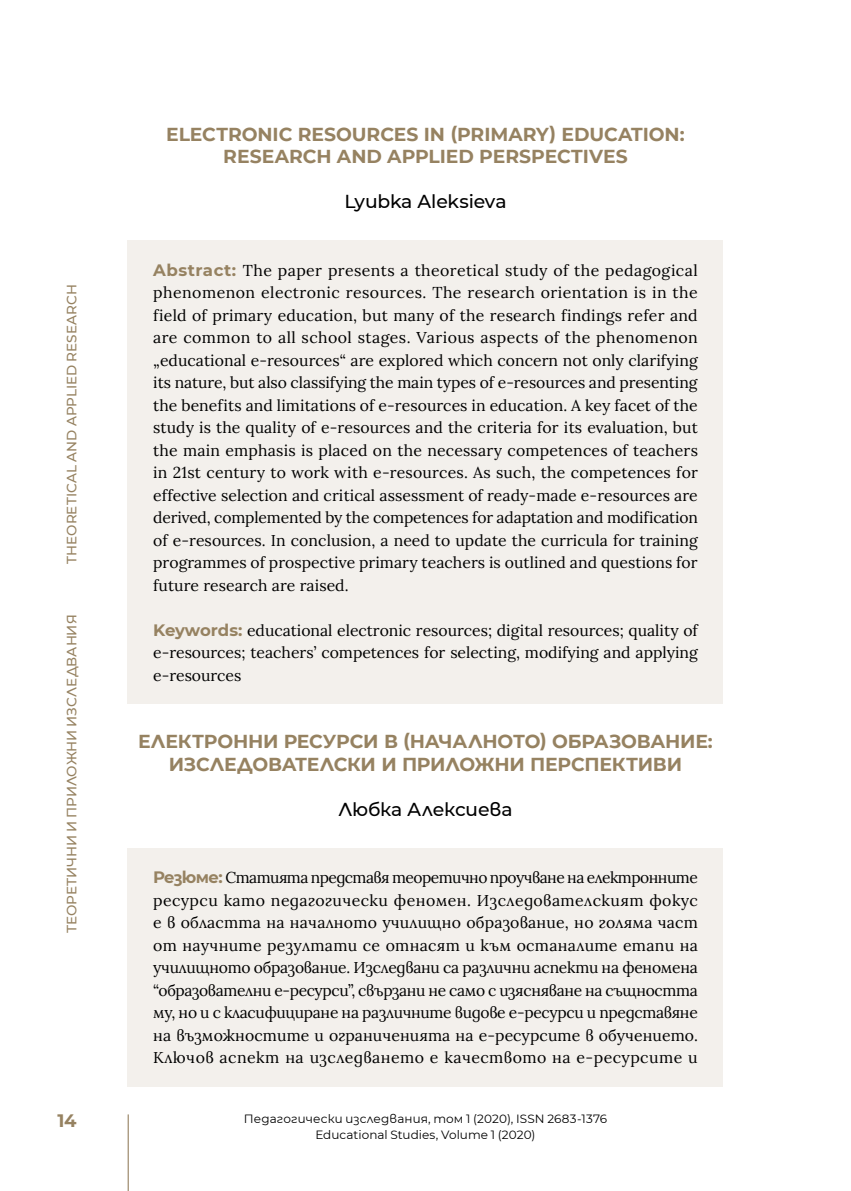
<style>
.page{position:relative;width:851px;height:1191px;background:#fff}
.page>*{position:absolute;margin:0;border:0;box-sizing:border-box;transform-origin:0 0}
.t1{font:700 18.75px/22.5px "Montserrat";letter-spacing:-.01em;color:#968261;text-align:center}
.t2{font:500 18.75px "Montserrat";letter-spacing:-.01em;color:#000}
.t3{font:700 18px "Montserrat";color:#968261}
.t4{font:15.75px/22.5px "Lora";letter-spacing:.005em;color:#000;text-align:justify}
.t5{font:500 13.5px "Montserrat";color:#968261}
.t6{font:12px/15.8px "Montserrat";letter-spacing:.01em;color:#000;text-align:center}
.s1{font-family:"Montserrat";font-weight:700;font-size:16.5px;color:#968261}
</style>
<div class="page">
<div style="left:128px;top:240px;width:595px;height:374px;background:#f3f0ec"></div>
<div style="left:128px;top:600px;width:595px;height:104px;background:#f3f0ec"></div>
<div style="left:128px;top:848px;width:595px;height:238px;background:#f3f0ec"></div>
<hr style="left:128px;top:1114px;width:1px;height:77px;background:#968261">
<p class="t5" style="left:62px;top:563px;width:281px;rotate:-90deg">THEORETICAL AND APPLIED RESEARCH</p>
<p class="t5" style="left:62px;top:933px;width:320px;rotate:-90deg">ТЕОРЕТИЧНИ И ПРИЛОЖНИ ИЗСЛЕДВАНИЯ</p>
<p class="t3" style="left:57px;top:1107px;width:21px">14</p>
<p class="t1" style="left:166px;top:122px;width:520px">ELECTRONIC RESOURCES IN (PRIMARY) EDUCATION:<br>RESEARCH AND APPLIED PERSPECTIVES</p>
<p class="t2" style="left:344px;top:188px;width:164px">Lyubka Aleksieva</p>
<p class="t4" style="left:153px;top:258px;width:546px"><span class="s1">Abstract:</span> The paper presents a theoretical study of the pedagogical phenomenon electronic resources. The research orientation is in the field of primary education, but many of the research findings refer and are common to all school stages. Various aspects of the phenomenon „educational e-resources“ are explored which concern not only clarifying its nature, but also classifying the main types of e-resources and presenting the benefits and limitations of e-resources in education. A key facet of the study is the quality of e-resources and the criteria for its evaluation, but the main emphasis is placed on the necessary competences of teachers in 21st century to work with e-resources. As such, the competences for effective selection and critical assessment of ready-made e-resources are derived, complemented by the competences for adaptation and modification of e-resources. In conclusion, a need to update the curricula for training programmes of prospective primary teachers is outlined and questions for future research are raised.</p>
<p class="t4" style="left:153px;top:618px;width:546px"><span class="s1">Keywords:</span> educational electronic resources; digital resources; quality of e-resources; teachers’ competences for selecting, modifying and applying e-resources</p>
<p class="t1" style="left:138px;top:729px;width:576px">ЕЛЕКТРОННИ РЕСУРСИ В (НАЧАЛНОТО) ОБРАЗОВАНИЕ:<br>ИЗСЛЕДОВАТЕЛСКИ И ПРИЛОЖНИ ПЕРСПЕКТИВИ</p>
<p class="t2" style="left:338px;top:796px;width:176px">Любка Алексиева</p>
<p class="t4" style="left:153px;top:865px;width:546px"><span class="s1">Резюме:</span> Статията представя теоретично проучване на електронните ресурси като педагогически феномен. Изследователският фокус е в областта на началното училищно образование, но голяма част от научните резултати се отнасят и към останалите етапи на училищното образование. Изследвани са различни аспекти на феномена “образователни е-ресурси”, свързани не само с изясняване на същността му, но и с класифициране на различните видове е-ресурси и представяне на възможностите и ограниченията на е-ресурсите в обучението.<br>Ключов аспект на изследването е качеството на е-ресурсите и</p>
<p class="t6" style="left:244px;top:1110px;width:365px">Педагогически изследвания, том 1 (2020), ISSN 2683-1376<br>Educational Studies, Volume 1 (2020)</p>
</div>
